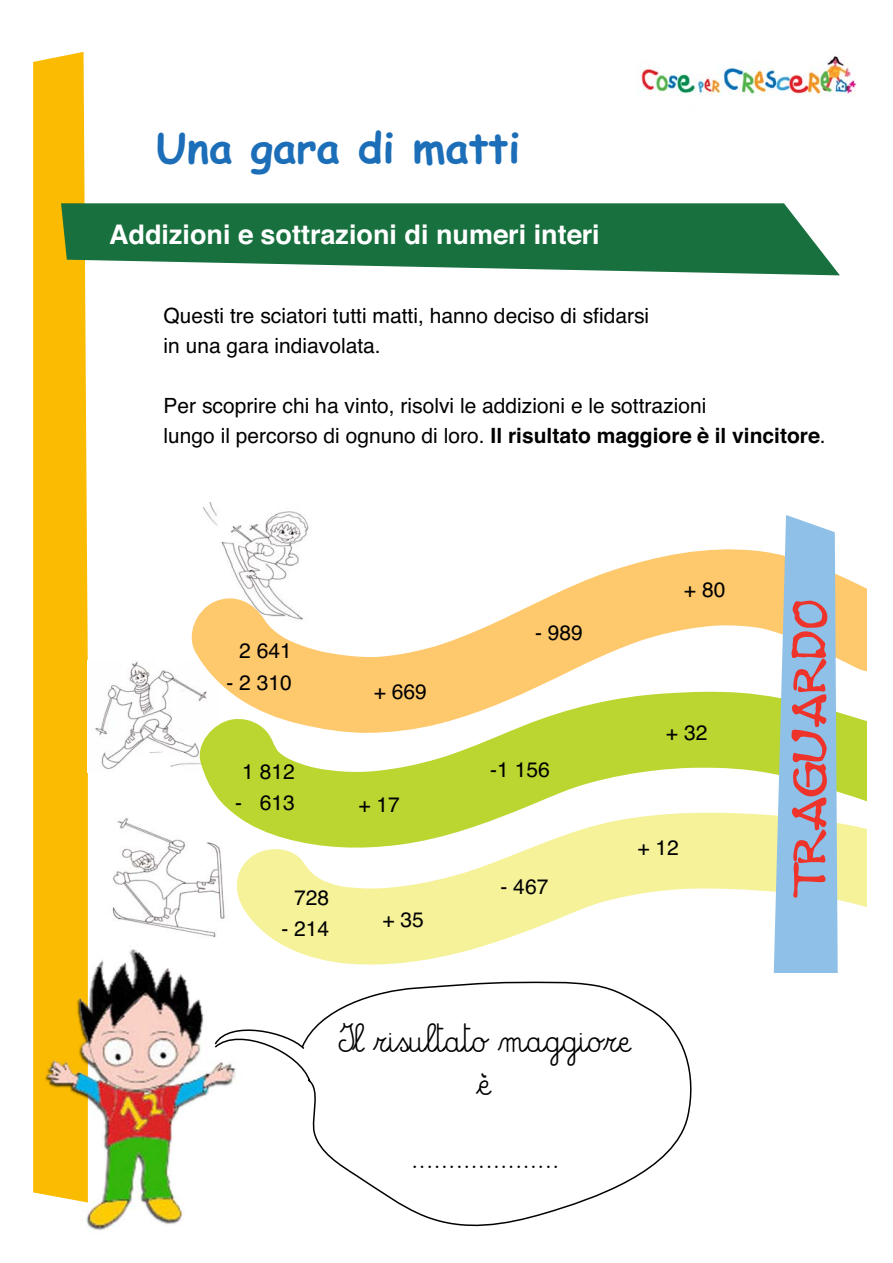
<style>
.page{position:relative;width:893px;height:1263px;background:#fff}
.page>*{position:absolute;margin:0;border:0;box-sizing:border-box;transform-origin:0 0}
.t1{font:43.8px "Big Dots";color:#ee332a;scale:1.23 1}
.t2{font:700 42px "Comic Sans MS";color:#1b6eb7}
.t3{font:36px/43.2px "Baby Cally";color:#000;text-align:center}
.t4{font:700 27px "Helvetica";color:#fff}
.t5{font:21px/30px "Helvetica";color:#000}
.s1{font-weight:700}
</style>
<div class="page">
<img style="left:83px;top:51px;width:784px;height:1179px">
<img style="left:33px;top:52px;width:55px;height:1150px">
<img style="left:626px;top:51px;width:241px;height:67px">
<svg style="left:61px;top:203px;width:779px;height:72px;background:#3a8458"></svg>
<img style="left:197px;top:502px;width:125px;height:44px">
<img style="left:88px;top:660px;width:107px;height:112px">
<img style="left:94px;top:817px;width:139px;height:122px">
<svg style="left:185px;top:546px;width:681px;height:187px"></svg>
<svg style="left:195px;top:691px;width:671px;height:159px;fill:#bcd631"></svg>
<svg style="left:233px;top:811px;width:633px;height:160px;fill:#f6f29a"></svg>
<svg style="left:773px;top:515px;width:65px;height:458px;background:#9dc6e0"></svg>
<svg style="left:213px;top:981px;width:484px;height:249px"></svg>
<h2 class="t2" style="left:156px;top:131px;width:365px">Una gara di matti</h2>
<p class="t4" style="left:109px;top:224px;width:492px">Addizioni e sottrazioni di numeri interi</p>
<p class="t5" style="left:164px;top:303px;width:487px">Questi tre sciatori tutti matti, hanno deciso di sfidarsi in una gara indiavolata.</p>
<p class="t5" style="left:164px;top:393px;width:663px">Per scoprire chi ha vinto, risolvi le addizioni e le sottrazioni<br>lungo il percorso di ognuno di loro. <span class="s1">Il risultato maggiore è il vincitore</span>.</p>
<p class="t5" style="left:239px;top:638px;width:54px">2 641</p>
<p class="t5" style="left:226px;top:670px;width:67px">- 2 310</p>
<p class="t5" style="left:273px;top:650px;width:25px">22</p>
<p class="t5" style="left:374px;top:679px;width:55px">+ 669</p>
<p class="t5" style="left:242px;top:758px;width:54px">1 812</p>
<p class="t5" style="left:235px;top:790px;width:61px">- 613</p>
<p class="t5" style="left:358px;top:791px;width:43px">+ 17</p>
<p class="t5" style="left:294px;top:884px;width:37px">728</p>
<p class="t5" style="left:281px;top:916px;width:49px">- 214</p>
<p class="t5" style="left:382px;top:907px;width:43px">+ 35</p>
<p class="t5" style="left:535px;top:620px;width:49px">- 989</p>
<p class="t5" style="left:490px;top:757px;width:61px">-1 156</p>
<p class="t5" style="left:500px;top:874px;width:49px">- 467</p>
<p class="t5" style="left:684px;top:577px;width:43px">+ 80</p>
<p class="t5" style="left:666px;top:719px;width:43px">+ 32</p>
<p class="t5" style="left:637px;top:835px;width:43px">+ 12</p>
<h3 class="t3" style="left:339px;top:1017px;width:294px">Il risultato maggiore è</h3>
<h3 class="t3" style="left:411px;top:1134px;width:150px">....................</h3>
<h1 class="t1" style="left:792px;top:895px;width:243px;rotate:-90deg">TRAGUARDO</h1>
</div>
